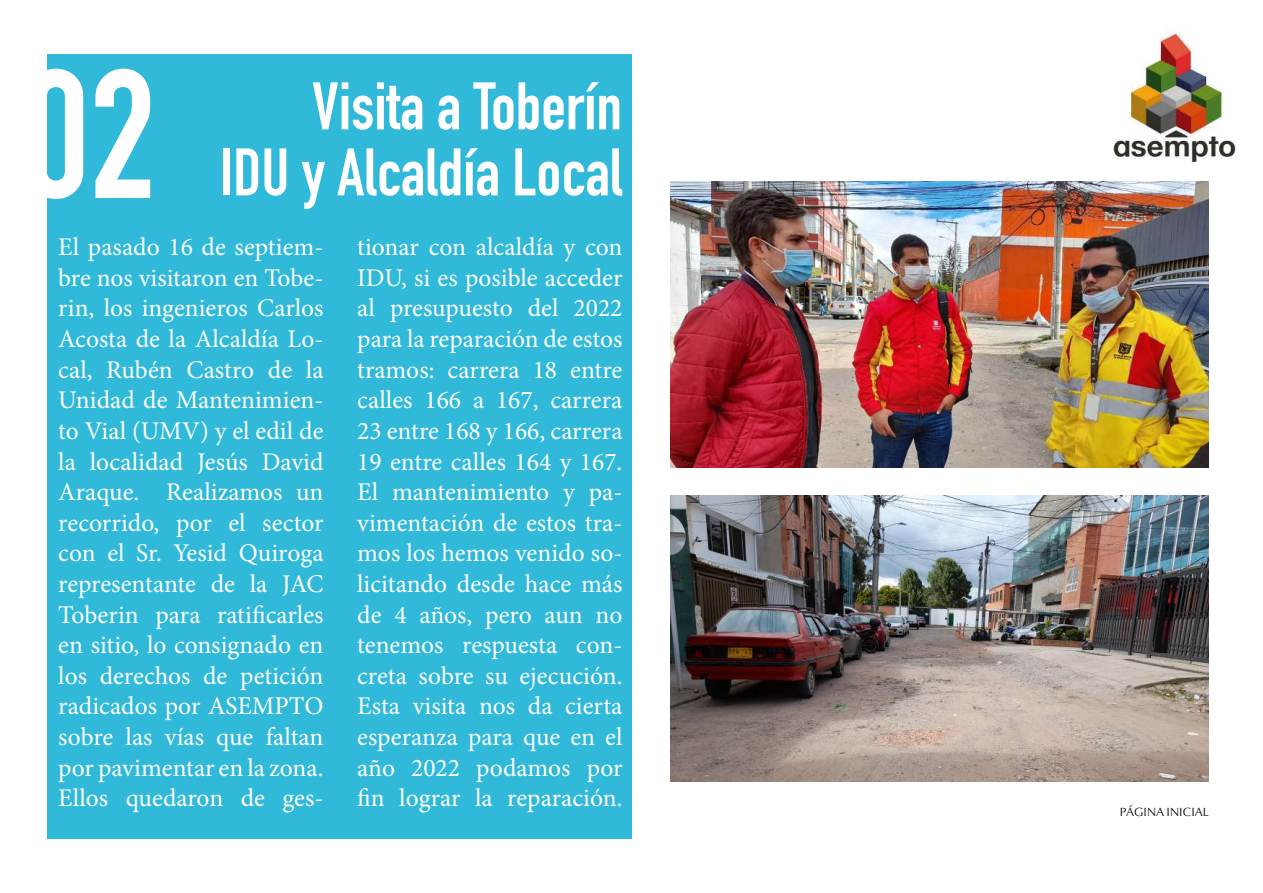
<style>
.page{position:relative;width:1263px;height:893px;background:#fff}
.page>*{position:absolute;margin:0;border:0;box-sizing:border-box;transform-origin:0 0}
.t1{font:700 180px "DIN Condensed";color:#fff}
.t2{font:700 66px "DIN Condensed";color:#fff}
.t3{font:25.5px/30.6px "Minion Pro";color:#fff;text-align:justify}
.t4{font:12px "Optima EL";color:#000}
</style>
<div class="page">
<img style="left:1113px;top:31px;width:123px;height:131px">
<div style="left:47px;top:54px;width:584px;height:785px;background:#30b9d9"></div>
<img style="left:670px;top:181px;width:539px;height:287px">
<img style="left:670px;top:495px;width:539px;height:286px">
<h1 class="t1" style="left:22px;top:14px;width:135px">02</h1>
<h2 class="t2" style="left:312px;top:62px;width:312px">Visita a Toberín</h2>
<h2 class="t2" style="left:220px;top:128px;width:404px">IDU y Alcaldía Local</h2>
<p class="t3" style="left:58px;top:232px;width:267px">El pasado 16 de septiem&shy;bre nos visitaron en Tobe&shy;rin, los ingenieros Carlos Acosta de la Alcaldía Lo&shy;cal, Rubén Castro de la Unidad de Mantenimien&shy;to Vial (UMV) y el edil de la localidad Jesús David Araque. Realizamos un recorrido, por el sector con el Sr. Yesid Quiroga representante de la JAC Toberin para ratificarles en sitio, lo consignado en los derechos de petición radicados por ASEMPTO sobre las vías que faltan por pavimentar en la zona.<br>Ellos quedaron de ges-</p>
<p class="t3" style="left:357px;top:232px;width:267px">tionar con alcaldía y con IDU, si es posible acceder al presupuesto del 2022 para la reparación de estos tramos: carrera 18 entre calles 166 a 167, carrera 23 entre 168 y 166, carrera 19 entre calles 164 y 167.<br>El mantenimiento y pa&shy;vimentación de estos tra&shy;mos los hemos venido so&shy;licitando desde hace más de 4 años, pero aun no tenemos respuesta con&shy;creta sobre su ejecución.<br>Esta visita nos da cierta esperanza para que en el año 2022 podamos por fin lograr la reparación.</p>
<p class="t4" style="left:1120px;top:804px;width:91px">PÁGINA INICIAL</p>
</div>
